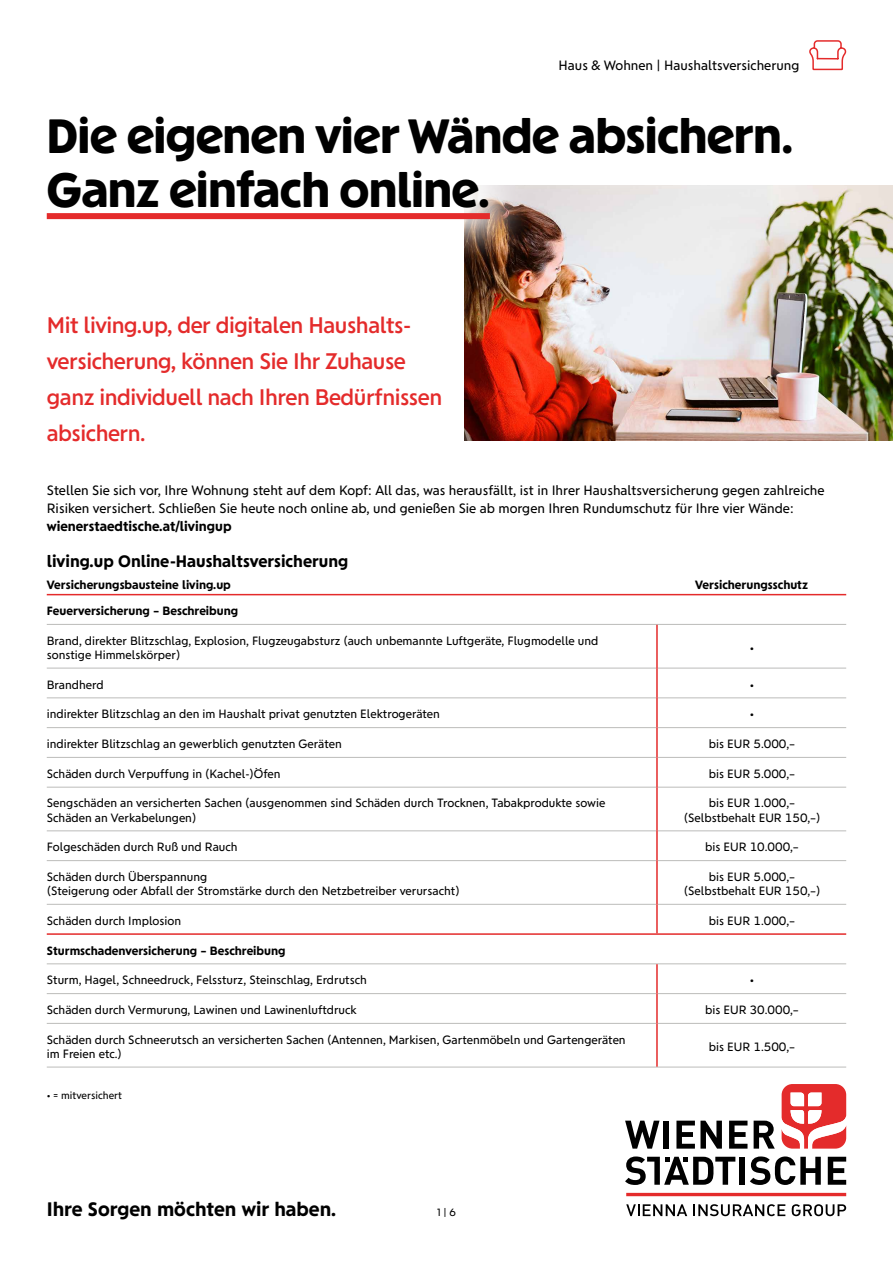
<style>
.page{position:relative;width:893px;height:1263px;background:#fff}
.page>*{position:absolute;margin:0;border:0;box-sizing:border-box;transform-origin:0 0}
.t1{font:48px/54px "Sorglos Sans Headline";color:#000}
.t2{font:500 22.5px/36px "Sorglos Sans";letter-spacing:-.02em;color:#e42b2b}
.t3{font:700 19.5px "Sorglos Sans";color:#000}
.t4{font:700 16.5px "Sorglos Sans";color:#000}
.t5{font:13.5px/18px "Sorglos Sans";color:#000}
.t6{font:700 13.5px "Sorglos Sans";color:#000}
.t7{font:12px/14.4px "Sorglos Sans";color:#000}
.t8{font:700 12px "Sorglos Sans";color:#000}
.t9{font:10.5px "Sorglos Sans";color:#000}
</style>
<div class="page">
<svg style="left:625px;top:1156px;width:110px;height:29px"></svg>
<div style="left:739px;top:1157px;width:6px;height:28px;background:#000"></div>
<svg style="left:750px;top:1156px;width:71px;height:29px"></svg>
<svg style="left:828px;top:1157px;width:18px;height:28px"></svg>
<div style="left:664px;top:1120px;width:5px;height:28px;background:#000"></div>
<svg style="left:754px;top:1120px;width:21px;height:28px"></svg>
<svg style="left:625px;top:1120px;width:34px;height:28px"></svg>
<svg style="left:676px;top:1120px;width:46px;height:28px"></svg>
<svg style="left:729px;top:1120px;width:18px;height:28px"></svg>
<hr style="left:626px;top:1193px;width:220px;height:3px;background:#e42b2b">
<svg style="left:626px;top:1204px;width:61px;height:12px"></svg>
<svg style="left:693px;top:1204px;width:92px;height:12px"></svg>
<svg style="left:792px;top:1204px;width:54px;height:12px"></svg>
<svg style="left:782px;top:1084px;width:64px;height:64px"></svg>
<svg style="left:809px;top:40px;width:38px;height:31px"></svg>
<hr style="left:47px;top:1067px;width:610px;height:1px;background:#bcbcba">
<hr style="left:657px;top:1067px;width:189px;height:1px;background:#bcbcba">
<hr style="left:47px;top:933px;width:610px;height:2px;background:#e42b2b">
<hr style="left:657px;top:933px;width:189px;height:2px;background:#e42b2b">
<hr style="left:47px;top:624px;width:610px;height:1px;background:#bcbcba">
<hr style="left:657px;top:624px;width:189px;height:1px;background:#bcbcba">
<hr style="left:47px;top:668px;width:609px;height:1px;background:#bcbcba">
<hr style="left:658px;top:668px;width:188px;height:1px;background:#bcbcba">
<hr style="left:47px;top:697px;width:609px;height:1px;background:#bcbcba">
<hr style="left:658px;top:697px;width:188px;height:1px;background:#bcbcba">
<hr style="left:47px;top:727px;width:609px;height:1px;background:#bcbcba">
<hr style="left:658px;top:727px;width:188px;height:1px;background:#bcbcba">
<hr style="left:47px;top:757px;width:609px;height:1px;background:#bcbcba">
<hr style="left:658px;top:757px;width:188px;height:1px;background:#bcbcba">
<hr style="left:47px;top:787px;width:609px;height:1px;background:#bcbcba">
<hr style="left:658px;top:787px;width:188px;height:1px;background:#bcbcba">
<hr style="left:47px;top:830px;width:609px;height:1px;background:#bcbcba">
<hr style="left:658px;top:830px;width:188px;height:1px;background:#bcbcba">
<hr style="left:47px;top:860px;width:609px;height:1px;background:#bcbcba">
<hr style="left:658px;top:860px;width:188px;height:1px;background:#bcbcba">
<hr style="left:47px;top:904px;width:609px;height:1px;background:#bcbcba">
<hr style="left:658px;top:904px;width:188px;height:1px;background:#bcbcba">
<hr style="left:47px;top:963px;width:610px;height:1px;background:#bcbcba">
<hr style="left:657px;top:963px;width:189px;height:1px;background:#bcbcba">
<hr style="left:47px;top:993px;width:609px;height:1px;background:#bcbcba">
<hr style="left:658px;top:993px;width:188px;height:1px;background:#bcbcba">
<hr style="left:47px;top:1023px;width:609px;height:1px;background:#bcbcba">
<hr style="left:658px;top:1023px;width:188px;height:1px;background:#bcbcba">
<hr style="left:657px;top:594px;width:189px;height:1px;background:#e42b2b">
<hr style="left:47px;top:594px;width:610px;height:1px;background:#e42b2b">
<hr style="left:656px;top:625px;width:2px;height:43px;background:#e42b2b">
<hr style="left:656px;top:668px;width:2px;height:30px;background:#e42b2b">
<hr style="left:656px;top:698px;width:2px;height:30px;background:#e42b2b">
<hr style="left:656px;top:728px;width:2px;height:29px;background:#e42b2b">
<hr style="left:656px;top:757px;width:2px;height:30px;background:#e42b2b">
<hr style="left:656px;top:787px;width:2px;height:44px;background:#e42b2b">
<hr style="left:656px;top:831px;width:2px;height:30px;background:#e42b2b">
<hr style="left:656px;top:861px;width:2px;height:43px;background:#e42b2b">
<hr style="left:656px;top:904px;width:2px;height:29px;background:#e42b2b">
<hr style="left:656px;top:964px;width:2px;height:29px;background:#e42b2b">
<hr style="left:656px;top:993px;width:2px;height:30px;background:#e42b2b">
<hr style="left:656px;top:1023px;width:2px;height:44px;background:#e42b2b">
<img style="left:464px;top:185px;width:429px;height:256px">
<svg style="left:46px;top:185px;width:789px;height:80px"></svg>
<div style="left:47px;top:213px;width:443px;height:6px;background:#e42b2b"></div>
<p class="t5" style="left:559px;top:56px;width:242px">Haus &amp; Wohnen | Haushaltsversicherung</p>
<h1 class="t1" style="left:47px;top:109px;width:748px">Die eigenen vier Wände absichern.<br>Ganz einfach online.</h1>
<h2 class="t2" style="left:47px;top:307px;width:397px">Mit living.up, der digitalen Haushalts&shy;versicherung, können Sie Ihr Zuhause ganz individuell nach Ihren Bedürfnissen absichern.</h2>
<p class="t5" style="left:47px;top:481px;width:779px">Stellen Sie sich vor, Ihre Wohnung steht auf dem Kopf: All das, was herausfällt, ist in Ihrer Haushaltsversicherung gegen zahlreiche<br>Risiken versichert. Schließen Sie heute noch online ab, und genießen Sie ab morgen Ihren Rundumschutz für Ihre vier Wände:</p>
<p class="t6" style="left:47px;top:518px;width:186px">wienerstaedtische.at/livingup</p>
<h3 class="t4" style="left:47px;top:551px;width:303px">living.up Online-Haushaltsversicherung</h3>
<p class="t8" style="left:47px;top:577px;width:186px">Versicherungsbausteine living.up</p>
<p class="t8" style="left:695px;top:577px;width:115px">Versicherungsschutz</p>
<p class="t8" style="left:47px;top:603px;width:193px">Feuerversicherung – Beschreibung</p>
<p class="t7" style="left:47px;top:633px;width:553px">Brand, direkter Blitzschlag, Explosion, Flugzeugabsturz (auch unbemannte Luftgeräte, Flugmodelle und sonstige Himmelskörper)</p>
<p class="t7" style="left:750px;top:640px;width:6px">•</p>
<p class="t7" style="left:47px;top:677px;width:58px">Brandherd</p>
<p class="t7" style="left:750px;top:677px;width:6px">•</p>
<p class="t7" style="left:47px;top:707px;width:395px">indirekter Blitzschlag an den im Haushalt privat genutzten Elektrogeräten</p>
<p class="t7" style="left:750px;top:707px;width:6px">•</p>
<p class="t7" style="left:47px;top:736px;width:296px">indirekter Blitzschlag an gewerblich genutzten Geräten</p>
<p class="t7" style="left:709px;top:736px;width:88px">bis EUR 5.000,–</p>
<p class="t7" style="left:47px;top:766px;width:235px">Schäden durch Verpuffung in (Kachel-)Öfen</p>
<p class="t7" style="left:709px;top:766px;width:88px">bis EUR 5.000,–</p>
<p class="t7" style="left:47px;top:796px;width:560px">Sengschäden an versicherten Sachen (ausgenommen sind Schäden durch Trocknen, Tabakprodukte sowie<br>Schäden an Verkabelungen)</p>
<p class="t7" style="left:684px;top:796px;width:138px;text-align:center">bis EUR 1.000,– (Selbstbehalt EUR 150,–)</p>
<p class="t7" style="left:47px;top:840px;width:192px">Folgeschäden durch Ruß und Rauch</p>
<p class="t7" style="left:705px;top:840px;width:95px">bis EUR 10.000,–</p>
<p class="t7" style="left:47px;top:869px;width:414px">Schäden durch Überspannung<br>(Steigerung oder Abfall der Stromstärke durch den Netzbetreiber verursacht)</p>
<p class="t7" style="left:684px;top:869px;width:138px;text-align:center">bis EUR 5.000,– (Selbstbehalt EUR 150,–)</p>
<p class="t7" style="left:47px;top:913px;width:136px">Schäden durch Implosion</p>
<p class="t7" style="left:709px;top:913px;width:88px">bis EUR 1.000,–</p>
<p class="t8" style="left:47px;top:943px;width:240px">Sturmschadenversicherung – Beschreibung</p>
<p class="t7" style="left:47px;top:973px;width:322px">Sturm, Hagel, Schneedruck, Felssturz, Steinschlag, Erdrutsch</p>
<p class="t7" style="left:750px;top:973px;width:6px">•</p>
<p class="t7" style="left:47px;top:1002px;width:311px">Schäden durch Vermurung, Lawinen und Lawinenluftdruck</p>
<p class="t7" style="left:705px;top:1002px;width:95px">bis EUR 30.000,–</p>
<p class="t7" style="left:47px;top:1032px;width:580px">Schäden durch Schneerutsch an versicherten Sachen (Antennen, Markisen, Gartenmöbeln und Gartengeräten im Freien etc.)</p>
<p class="t7" style="left:709px;top:1039px;width:88px">bis EUR 1.500,–</p>
<p class="t9" style="left:47px;top:1089px;width:77px">• = mitversichert</p>
<h3 class="t3" style="left:47px;top:1197px;width:291px">Ihre Sorgen möchten wir haben.</h3>
<p class="t9" style="left:437px;top:1206px;width:20px">1 | 6</p>
</div>
